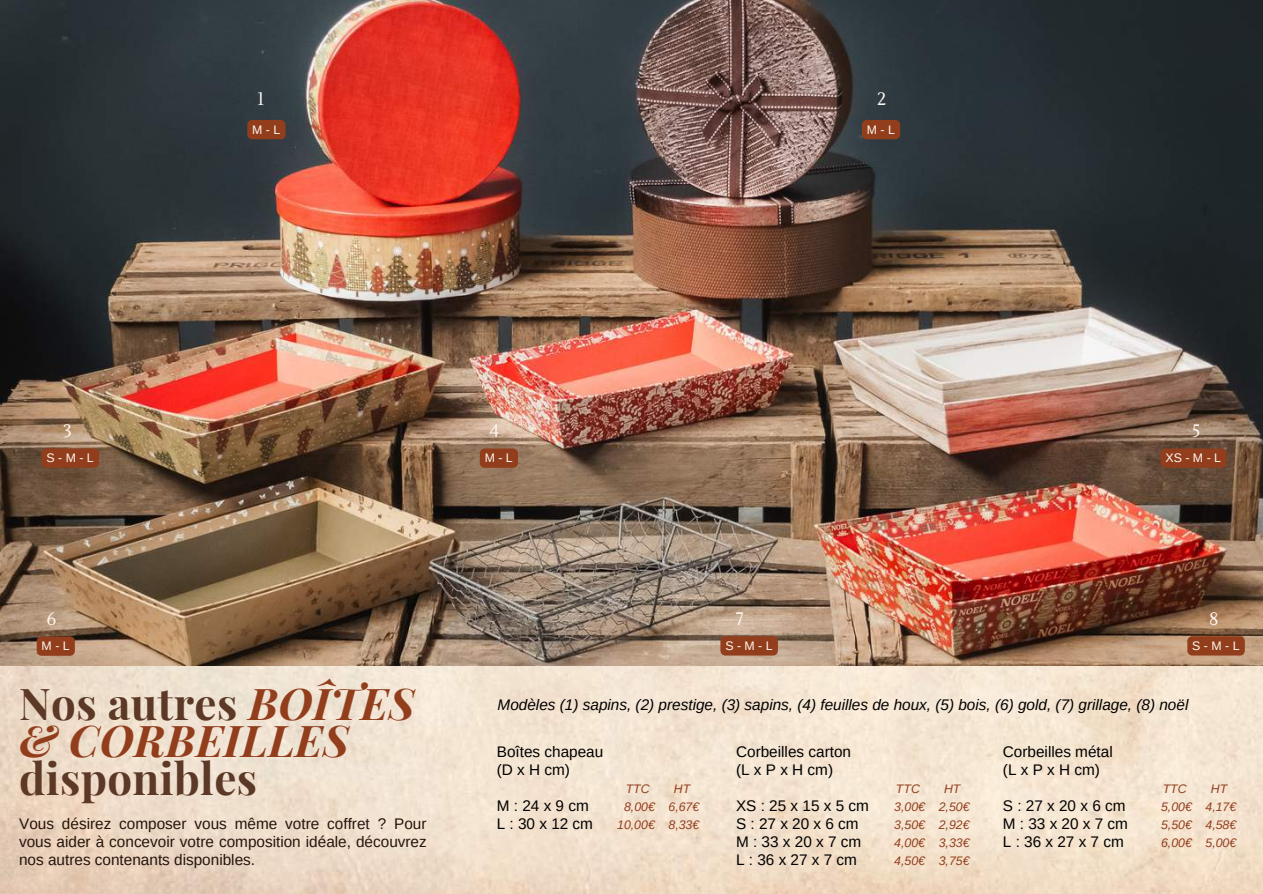
<style>
.page{position:relative;width:1263px;height:894px;background:#fff}
.page>*{position:absolute;margin:0;border:0;box-sizing:border-box;transform-origin:0 0}
.t1{font:italic 700 43.8px/37.3px "Playfair Display";letter-spacing:.01em;color:#923e1d}
.t2{font:700 43.8px "Playfair Display";letter-spacing:.01em;color:#5c3826}
.t3{font:18px "Lustria";color:#fff8f1}
.t4{font:15.3px/18px "Arimo";color:#24140d;text-align:justify}
.t5{font:15.3px/18px "Arimo";letter-spacing:.28em;color:#000}
.t6{font:italic 15.3px "Arimo";color:#000}
.t7{font:15.3px/18px "Arimo";color:#000}
.t8{font:italic 12.3px/17.7px "Arimo";color:#923e1d}
.t9{font:12.3px "Arimo";color:#fff8f1}
.s1{font-style:normal;color:#5c3826}
</style>
<div class="page">
<img style="left:0;top:665px;width:1263px;height:228px">
<img style="left:0;top:0;width:1263px;height:665px">
<svg style="left:1161px;top:448px;width:65px;height:19px"></svg>
<svg style="left:1187px;top:636px;width:58px;height:19px"></svg>
<svg style="left:42px;top:448px;width:57px;height:19px"></svg>
<svg style="left:720px;top:636px;width:58px;height:19px"></svg>
<div style="left:480px;top:448px;width:38px;height:19px;background:#923e1d;border-radius:5px"></div>
<div style="left:37px;top:636px;width:38px;height:19px;background:#923e1d;border-radius:5px"></div>
<div style="left:862px;top:120px;width:38px;height:19px;background:#923e1d;border-radius:5px"></div>
<div style="left:247px;top:120px;width:38px;height:19px;background:#923e1d;border-radius:5px"></div>
<p class="t3" style="left:257px;top:88px;width:9px">1</p>
<p class="t3" style="left:877px;top:88px;width:11px">2</p>
<p class="t9" style="left:252px;top:122px;width:30px">M - L</p>
<p class="t9" style="left:867px;top:122px;width:30px">M - L</p>
<p class="t3" style="left:64px;top:419px;width:10px">3</p>
<p class="t3" style="left:490px;top:419px;width:11px">4</p>
<p class="t3" style="left:1192px;top:419px;width:10px">5</p>
<p class="t9" style="left:47px;top:451px;width:49px">S - M - L</p>
<p class="t9" style="left:485px;top:451px;width:30px">M - L</p>
<p class="t9" style="left:1165px;top:451px;width:57px">XS - M - L</p>
<p class="t3" style="left:47px;top:607px;width:12px">6</p>
<p class="t3" style="left:736px;top:607px;width:10px">7</p>
<p class="t3" style="left:1209px;top:607px;width:11px">8</p>
<p class="t9" style="left:42px;top:639px;width:30px">M - L</p>
<h1 class="t1" style="left:19px;top:683px;width:397px"><span class="s1">Nos autres</span> BOÎTES &amp; CORBEILLES</h1>
<h1 class="t2" style="left:19px;top:747px;width:239px">disponibles</h1>
<p class="t4" style="left:19px;top:814px;width:409px">Vous désirez composer vous même votre coffret ? Pour vous aider à concevoir votre composition idéale, découvrez nos autres contenants disponibles.</p>
<p class="t9" style="left:725px;top:638px;width:49px">S - M - L</p>
<p class="t9" style="left:1192px;top:638px;width:49px">S - M - L</p>
<p class="t6" style="left:498px;top:696px;width:692px">Modèles (1) sapins, (2) prestige, (3) sapins, (4) feuilles de houx, (5) bois, (6) gold, (7) grillage, (8) noël</p>
<p class="t7" style="left:736px;top:742px;width:116px">Corbeilles carton (LxPxHcm)</p>
<p class="t5" style="left:736px;top:796px;width:134px">XS:25x15x5cm<br>S:27x20x6cm<br>M:33x20x7cm<br>L:36x27x7cm</p>
<p class="t7" style="left:1003px;top:742px;width:111px">Corbeilles métal (LxPxHcm)</p>
<p class="t5" style="left:1003px;top:796px;width:127px">S:27x20x6cm<br>M:33x20x7cm<br>L:36x27x7cm</p>
<p class="t7" style="left:497px;top:742px;width:108px">Boîtes chapeau (D x H cm)</p>
<p class="t5" style="left:497px;top:796px;width:98px">M:24x9cm<br>L:30x12cm</p>
<p class="t8" style="left:626px;top:780px;width:25px">TTC</p>
<p class="t8" style="left:674px;top:780px;width:18px">HT</p>
<p class="t8" style="left:896px;top:780px;width:25px">TTC</p>
<p class="t8" style="left:944px;top:780px;width:18px">HT</p>
<p class="t8" style="left:1163px;top:780px;width:25px">TTC</p>
<p class="t8" style="left:1211px;top:780px;width:18px">HT</p>
<p class="t8" style="left:624px;top:797px;width:32px">8,00€</p>
<p class="t8" style="left:894px;top:797px;width:32px">3,00€</p>
<p class="t8" style="left:1161px;top:797px;width:32px">5,00€</p>
<p class="t8" style="left:894px;top:833px;width:32px">4,00€</p>
<p class="t8" style="left:668px;top:797px;width:32px">6,67€</p>
<p class="t8" style="left:939px;top:797px;width:32px">2,50€</p>
<p class="t8" style="left:1205px;top:797px;width:32px">4,17€</p>
<p class="t8" style="left:939px;top:833px;width:32px">3,33€</p>
<p class="t8" style="left:617px;top:815px;width:39px">10,00€</p>
<p class="t8" style="left:894px;top:815px;width:32px">3,50€</p>
<p class="t8" style="left:1161px;top:815px;width:32px">5,50€<br>6,00€</p>
<p class="t8" style="left:894px;top:851px;width:32px">4,50€</p>
<p class="t8" style="left:668px;top:815px;width:32px">8,33€</p>
<p class="t8" style="left:939px;top:815px;width:32px">2,92€</p>
<p class="t8" style="left:1205px;top:815px;width:32px">4,58€<br>5,00€</p>
<p class="t8" style="left:939px;top:851px;width:32px">3,75€</p>
</div>
